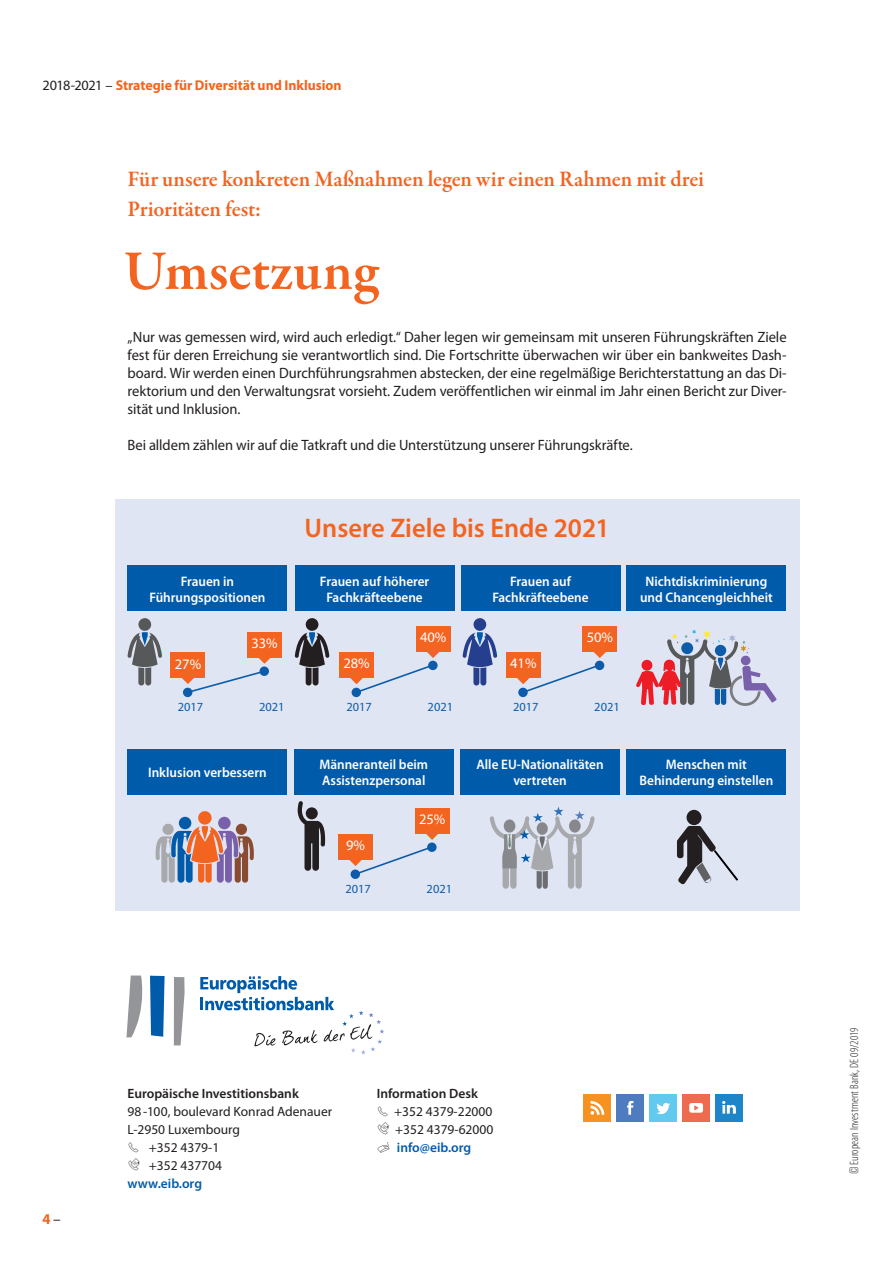
<style>
.page{position:relative;width:893px;height:1263px;background:#fff}
.page>*{position:absolute;margin:0;border:0;box-sizing:border-box;transform-origin:0 0}
.t1{font:600 57px "Garamond Premr Pro";letter-spacing:-.005em;color:#f36421}
.t2{font:600 27px "Myriad Pro";color:#f36421}
.t3{font:600 22.5px/30px "Garamond Premr Pro";letter-spacing:-.01em;color:#f36421}
.t4{font:15px/18px "Myriad Pro";letter-spacing:-.005em;color:#231f20;text-align:justify}
.t5{font:700 15px "Myriad Pro";color:#f36421}
.t6{font:14.55px "Myriad Pro";color:#fff}
.t7{font:700 14.25px "Myriad Pro";color:#f36421}
.t8{font:600 13.8px/16px "Myriad Pro";color:#fff;text-align:center;scale:.96 1}
.t9{font:13.5px/18px "Myriad Pro";color:#231f20;text-align:right}
.t10{font:600 13.5px "Myriad Pro";color:#231f20}
.t11{font:600 13.5px "Myriad Pro";color:#015bab}
.t12{font:12.45px "Myriad Pro";color:#0c5caa}
.t13{font:300 condensed 12px "Myriad Pro";letter-spacing:.01em;color:#231f20}
.s1{font-weight:400;color:#231f20}
.s2{font-family:"Rift";font-stretch:normal}
</style>
<div class="page">
<div style="left:115px;top:499px;width:684px;height:411px;background:#e0e5f3"></div>
<div style="left:128px;top:566px;width:159px;height:45px;background:#015bab"></div>
<div style="left:295px;top:566px;width:160px;height:45px;background:#015bab"></div>
<div style="left:461px;top:566px;width:159px;height:45px;background:#015bab"></div>
<div style="left:626px;top:566px;width:160px;height:45px;background:#015bab"></div>
<div style="left:183px;top:688px;width:9px;height:9px;background:#0c5caa;border-radius:50%"></div>
<div style="left:170px;top:652px;width:35px;height:26px;background:#f36421"></div>
<div style="left:247px;top:632px;width:35px;height:26px;background:#f36421"></div>
<svg style="left:182px;top:658px;width:88px;height:36px"></svg>
<svg style="left:127px;top:618px;width:35px;height:67px"></svg>
<div style="left:352px;top:688px;width:9px;height:9px;background:#0c5caa;border-radius:50%"></div>
<div style="left:339px;top:652px;width:35px;height:26px;background:#f36421"></div>
<div style="left:416px;top:626px;width:34px;height:26px;background:#f36421"></div>
<svg style="left:350px;top:652px;width:89px;height:42px"></svg>
<svg style="left:295px;top:618px;width:34px;height:67px"></svg>
<div style="left:518px;top:688px;width:10px;height:9px;background:#0c5caa;border-radius:50%"></div>
<div style="left:506px;top:652px;width:35px;height:26px;background:#f36421"></div>
<div style="left:582px;top:626px;width:35px;height:26px;background:#f36421"></div>
<svg style="left:517px;top:652px;width:89px;height:42px"></svg>
<svg style="left:462px;top:618px;width:35px;height:67px"></svg>
<svg style="left:636px;top:629px;width:140px;height:77px"></svg>
<div style="left:128px;top:749px;width:159px;height:45px;background:#015bab"></div>
<div style="left:460px;top:749px;width:160px;height:45px;background:#015bab"></div>
<div style="left:626px;top:749px;width:160px;height:45px;background:#015bab"></div>
<div style="left:294px;top:749px;width:160px;height:45px;background:#015bab"></div>
<svg style="left:156px;top:811px;width:98px;height:72px"></svg>
<svg style="left:490px;top:807px;width:105px;height:82px"></svg>
<div style="left:686px;top:810px;width:15px;height:15px;background:#231f20;border-radius:50%"></div>
<svg style="left:677px;top:826px;width:61px;height:58px"></svg>
<div style="left:351px;top:869px;width:9px;height:10px;background:#0c5caa;border-radius:50%"></div>
<div style="left:338px;top:834px;width:35px;height:26px;background:#f36421"></div>
<div style="left:415px;top:808px;width:34px;height:26px;background:#f36421"></div>
<svg style="left:349px;top:834px;width:89px;height:42px"></svg>
<svg style="left:298px;top:801px;width:27px;height:70px"></svg>
<div style="left:306px;top:807px;width:12px;height:12px;background:#231f20;border-radius:50%"></div>
<div style="left:682px;top:1094px;width:28px;height:27px;background:#ee6b50"></div>
<svg style="left:689px;top:1103px;width:14px;height:10px"></svg>
<div style="left:616px;top:1094px;width:28px;height:27px;background:#4e7cbe"></div>
<svg style="left:627px;top:1101px;width:7px;height:14px"></svg>
<div style="left:584px;top:1094px;width:27px;height:27px;background:#f59222"></div>
<svg style="left:590px;top:1101px;width:14px;height:14px"></svg>
<div style="left:715px;top:1094px;width:28px;height:27px;background:#1e86c8"></div>
<svg style="left:722px;top:1101px;width:14px;height:12px"></svg>
<div style="left:649px;top:1094px;width:28px;height:27px;background:#61caee"></div>
<svg style="left:657px;top:1103px;width:13px;height:11px"></svg>
<svg style="left:126px;top:975px;width:16px;height:62px"></svg>
<svg style="left:150px;top:976px;width:15px;height:61px"></svg>
<svg style="left:174px;top:977px;width:11px;height:68px"></svg>
<svg style="left:200px;top:976px;width:184px;height:78px"></svg>
<p class="t7" style="left:43px;top:77px;width:301px"><span class="s1">2018-2021 –</span> Strategie für Diversität und Inklusion</p>
<h3 class="t3" style="left:128px;top:165px;width:578px">Für unsere konkreten Maßnahmen legen wir einen Rahmen mit drei<br>Prioritäten fest:</h3>
<h1 class="t1" style="left:123px;top:236px;width:257px">Umsetzung</h1>
<p class="t4" style="left:128px;top:328px;width:661px">„Nur was gemessen wird, wird auch erledigt.“ Daher legen wir gemeinsam mit unseren Führungskräften Ziele fest für deren Erreichung sie verantwortlich sind. Die Fortschritte überwachen wir über ein bankweites Dash&shy;board. Wir werden einen Durchführungsrahmen abstecken, der eine regelmäßige Berichterstattung an das Di&shy;rektorium und den Verwaltungsrat vorsieht. Zudem veröffentlichen wir einmal im Jahr einen Bericht zur Diver&shy;sität und Inklusion.</p>
<p class="t4" style="left:128px;top:436px;width:507px">Bei alldem zählen wir auf die Tatkraft und die Unterstützung unserer Führungskräfte.</p>
<h2 class="t2" style="left:305px;top:513px;width:307px">Unsere Ziele bis Ende 2021</h2>
<p class="t8" style="left:149px;top:573px;width:122px">Frauen in<br>Führungspositionen</p>
<p class="t8" style="left:320px;top:573px;width:115px">Frauen auf höherer<br>Fachkräfteebene</p>
<p class="t8" style="left:492px;top:573px;width:102px">Frauen auf<br>Fachkräfteebene</p>
<p class="t8" style="left:640px;top:573px;width:140px">Nichtdiskriminierung und Chancengleichheit</p>
<p class="t6" style="left:175px;top:656px;width:28px">27%</p>
<p class="t6" style="left:251px;top:635px;width:28px">33%</p>
<p class="t12" style="left:178px;top:700px;width:27px">2017</p>
<p class="t12" style="left:259px;top:700px;width:27px">2021</p>
<p class="t6" style="left:420px;top:629px;width:28px">40%</p>
<p class="t6" style="left:587px;top:629px;width:28px">50%</p>
<p class="t6" style="left:343px;top:656px;width:28px">28%</p>
<p class="t6" style="left:510px;top:656px;width:28px">41%</p>
<p class="t12" style="left:346px;top:700px;width:27px">2017</p>
<p class="t12" style="left:428px;top:700px;width:27px">2021</p>
<p class="t12" style="left:513px;top:700px;width:27px">2017</p>
<p class="t12" style="left:594px;top:700px;width:27px">2021</p>
<p class="t8" style="left:319px;top:756px;width:115px;text-align:left">Männeranteil beim<br>Assistenzpersonal</p>
<p class="t8" style="left:148px;top:764px;width:125px">Inklusion verbessern</p>
<p class="t8" style="left:477px;top:756px;width:134px">Alle EU-Nationalitäten vertreten</p>
<p class="t8" style="left:639px;top:756px;width:141px">Menschen mit<br>Behinderung einstellen</p>
<p class="t6" style="left:346px;top:837px;width:20px">9%</p>
<p class="t6" style="left:419px;top:811px;width:28px">25%</p>
<p class="t12" style="left:345px;top:882px;width:27px">2017</p>
<p class="t12" style="left:427px;top:882px;width:27px">2021</p>
<p class="t5" style="left:43px;top:1211px;width:20px">4 <span class="s1">–</span></p>
<p class="t10" style="left:128px;top:1086px;width:173px">Europäische Investitionsbank</p>
<p class="t9" style="left:128px;top:1103px;width:206px;text-align:left">98-100, boulevard Konrad Adenauer<br>L-2950 Luxembourg</p>
<p class="t9" style="left:128px;top:1139px;width:96px">✓ +352 4379-1 +352 437704</p>
<p class="t11" style="left:128px;top:1176px;width:76px">www.eib.org</p>
<p class="t10" style="left:377px;top:1086px;width:103px">Information Desk</p>
<p class="t9" style="left:377px;top:1103px;width:118px">✓ +352 4379-22000 +352 4379-62000</p>
<p class="t11" style="left:397px;top:1140px;width:76px">info@eib.org</p>
<p class="t13" style="left:848px;top:1174px;width:148px;rotate:-90deg"><span class="s2">©</span> European Investment Bank, DE 09/2019</p>
</div>
